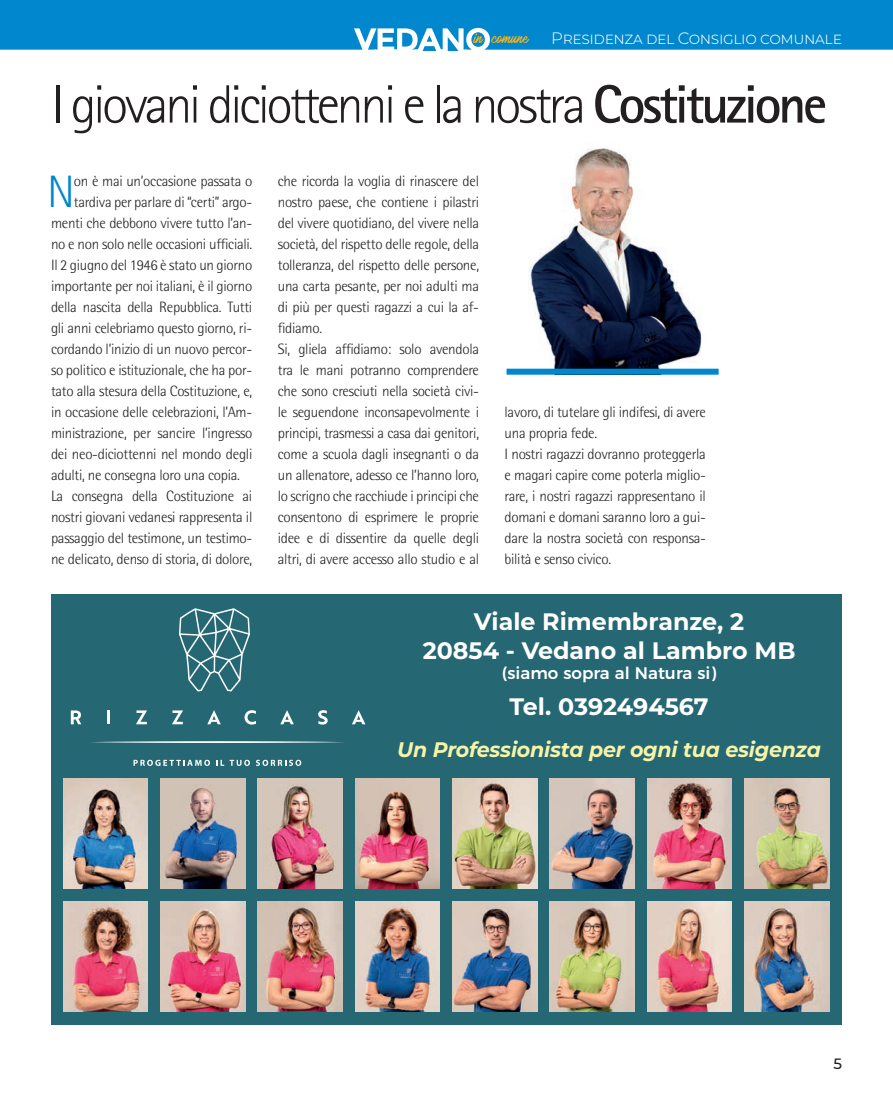
<style>
.page{position:relative;width:893px;height:1106px;background:#fff}
.page>*{position:absolute;margin:0;border:0;box-sizing:border-box;transform-origin:0 0}
.t1{font:300 54px "Rotis Sans Serif Std";letter-spacing:-.06em;color:#231f20}
.t2{font:300 45.45px "Rotis Semi Sans Std";color:#0087cd}
.t3{font:700 23.85px/28.5px "Montserrat";color:#fff;text-align:center}
.t4{font:italic 700 21px "Montserrat";letter-spacing:-.01em;color:#f5f4a8}
.t5{font:500 16.8px "Montserrat";color:#fff}
.t6{font:300 16.5px "Montserrat";letter-spacing:-.025em;color:#fff}
.t7{font:300 15px/21px "Rotis Semi Sans Std";letter-spacing:-.02em;color:#231f20}
.t8{font:500 15px "Montserrat";color:#231f20}
.t9{font:12.75px "Mark My Words";color:#fbb416}
.s1{font-weight:700}
</style>
<div class="page">
<div style="left:0;top:0;width:893px;height:50px;background:#0087cd"></div>
<svg style="left:0;top:28px;width:893px;height:23px"></svg>
<div style="left:51px;top:594px;width:791px;height:430px;background:#256773"></div>
<svg style="left:71px;top:710px;width:10px;height:14px"></svg>
<hr style="left:107px;top:710px;width:3px;height:14px;background:#fff">
<svg style="left:136px;top:710px;width:11px;height:14px"></svg>
<svg style="left:172px;top:710px;width:11px;height:14px"></svg>
<svg style="left:207px;top:710px;width:14px;height:14px"></svg>
<svg style="left:245px;top:710px;width:11px;height:14px"></svg>
<svg style="left:280px;top:710px;width:14px;height:14px"></svg>
<svg style="left:318px;top:710px;width:10px;height:14px"></svg>
<svg style="left:352px;top:710px;width:13px;height:14px"></svg>
<svg style="left:91px;top:741px;width:252px;height:2px"></svg>
<svg style="left:179px;top:608px;width:71px;height:83px"></svg>
<svg style="left:134px;top:759px;width:76px;height:7px"></svg>
<svg style="left:216px;top:760px;width:8px;height:5px"></svg>
<svg style="left:230px;top:759px;width:20px;height:7px"></svg>
<svg style="left:256px;top:759px;width:45px;height:7px"></svg>
<img style="left:63px;top:901px;width:85px;height:110px">
<img style="left:161px;top:901px;width:84px;height:110px">
<img style="left:258px;top:901px;width:85px;height:110px">
<img style="left:355px;top:901px;width:85px;height:110px">
<img style="left:453px;top:901px;width:84px;height:110px">
<img style="left:550px;top:901px;width:84px;height:110px">
<img style="left:647px;top:901px;width:85px;height:110px">
<img style="left:745px;top:901px;width:84px;height:110px">
<img style="left:63px;top:778px;width:85px;height:110px">
<img style="left:161px;top:778px;width:84px;height:110px">
<img style="left:258px;top:778px;width:85px;height:110px">
<img style="left:355px;top:778px;width:85px;height:110px">
<img style="left:453px;top:778px;width:84px;height:110px">
<img style="left:550px;top:778px;width:84px;height:110px">
<img style="left:647px;top:778px;width:85px;height:110px">
<img style="left:745px;top:778px;width:84px;height:110px">
<img style="left:507px;top:148px;width:212px;height:221px">
<div style="left:507px;top:369px;width:212px;height:6px;background:#0087cd"></div>
<p class="t9" style="left:474px;top:31px;width:56px">in comune</p>
<p class="t6" style="left:551px;top:27px;width:292px">Presidenza del Consiglio comunale</p>
<h1 class="t1" style="left:51px;top:73px;width:778px">I giovani diciottenni e la nostra <span class="s1">Costituzione</span></h1>
<h2 class="t2" style="left:47px;top:165px;width:29px">N</h2>
<p class="t7" style="left:74px;top:170px;width:180px">on è mai un’occasione passata o</p>
<p class="t7" style="left:74px;top:191px;width:180px">tardiva per parlare di “certi” argo-</p>
<p class="t7" style="left:51px;top:212px;width:203px">menti che debbono vivere tutto l’an-</p>
<p class="t7" style="left:51px;top:233px;width:203px">no e non solo nelle occasioni ufficiali.</p>
<p class="t7" style="left:51px;top:254px;width:203px">Il 2 giugno del 1946 è stato un giorno</p>
<p class="t7" style="left:51px;top:275px;width:203px">importante per noi italiani, è il giorno</p>
<p class="t7" style="left:51px;top:296px;width:203px">della nascita della Repubblica. Tutti</p>
<p class="t7" style="left:51px;top:317px;width:203px">gli anni celebriamo questo giorno, ri-</p>
<p class="t7" style="left:51px;top:338px;width:203px">cordando l’inizio di un nuovo percor-</p>
<p class="t7" style="left:51px;top:359px;width:203px">so politico e istituzionale, che ha por-</p>
<p class="t7" style="left:51px;top:380px;width:203px">tato alla stesura della Costituzione, e,</p>
<p class="t7" style="left:51px;top:401px;width:203px">in occasione delle celebrazioni, l’Am-</p>
<p class="t7" style="left:51px;top:422px;width:203px">ministrazione, per sancire l’ingresso</p>
<p class="t7" style="left:51px;top:443px;width:203px">dei neo-diciottenni nel mondo degli</p>
<p class="t7" style="left:51px;top:464px;width:190px">adulti, ne consegna loro una copia.</p>
<p class="t7" style="left:51px;top:485px;width:203px">La consegna della Costituzione ai</p>
<p class="t7" style="left:51px;top:506px;width:203px">nostri giovani vedanesi rappresenta il</p>
<p class="t7" style="left:51px;top:527px;width:203px">passaggio del testimone, un testimo-</p>
<p class="t7" style="left:51px;top:548px;width:203px">ne delicato, denso di storia, di dolore,</p>
<p class="t7" style="left:278px;top:170px;width:203px">che ricorda la voglia di rinascere del nostro paese, che contiene i pilastri del vivere quotidiano, del vivere nella società, del rispetto delle regole, della tolleranza, del rispetto delle persone, una carta pesante, per noi adulti ma di più per questi ragazzi a cui la af&shy;fidiamo.<br>Si, gliela affidiamo: solo avendola tra le mani potranno comprendere che sono cresciuti nella società civi&shy;le seguendone inconsapevolmente i principi, trasmessi a casa dai genitori, come a scuola dagli insegnanti o da un allenatore, adesso ce l’hanno loro, lo scrigno che racchiude i principi che consentono di esprimere le proprie idee e di dissentire da quelle degli altri, di avere accesso allo studio e al</p>
<p class="t7" style="left:505px;top:401px;width:203px">lavoro, di tutelare gli indifesi, di avere una propria fede.<br>I nostri ragazzi dovranno proteggerla e magari capire come poterla miglio&shy;rare, i nostri ragazzi rappresentano il domani e domani saranno loro a gui&shy;dare la nostra società con responsa&shy;bilità e senso civico.</p>
<h3 class="t3" style="left:423px;top:606px;width:374px">Viale Rimembranze, 2<br>20854 - Vedano al Lambro MB</h3>
<p class="t5" style="left:502px;top:659px;width:216px">(siamo sopra al Natura si)</p>
<h3 class="t3" style="left:510px;top:691px;width:201px">Tel. 0392494567</h3>
<h3 class="t4" style="left:397px;top:734px;width:425px">Un Professionista per ogni tua esigenza</h3>
<p class="t8" style="left:833px;top:1053px;width:10px">5</p>
</div>
